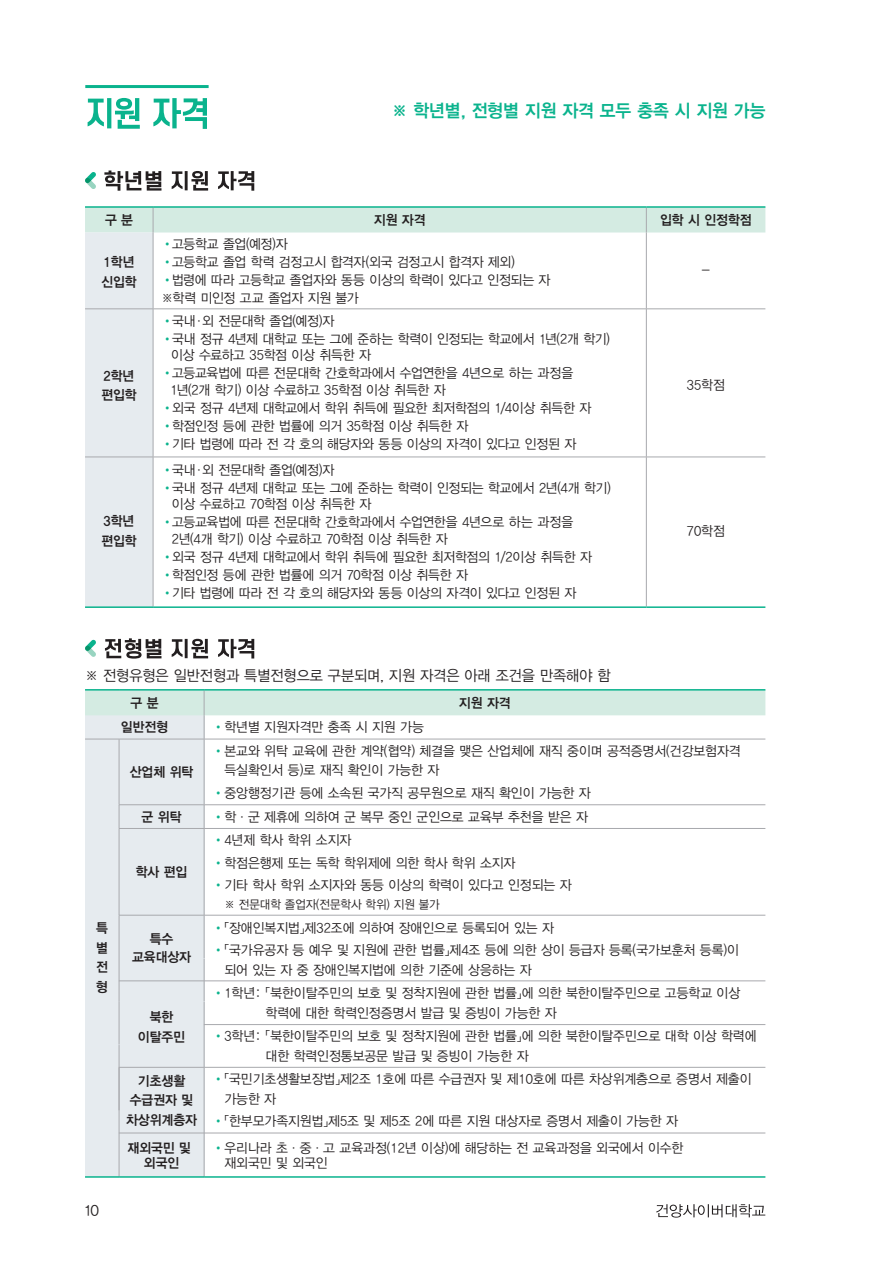
<style>
.page{position:relative;width:893px;height:1263px;background:#fff}
.page>*{position:absolute;margin:0;border:0;box-sizing:border-box;transform-origin:0 0}
.t1{font:18px "YDVYGO Std 34";color:#0ab38d;scale:.95 1}
.t2{font:15px "YDVYGO Std 32";color:#231f20;scale:.95 1}
.t3{font:15px "YDVYGO32";color:#231f20}
.t4{font:13.5px/19.5px "YDVYGO Std 32";color:#231f20;scale:.95 1}
.t5{font:13.5px/16.5px "YDVYGO Std 32";letter-spacing:-.02em;color:#231f20;scale:.95 1}
.t6{font:13.5px/19.5px "YDVYGO Std 34";color:#231f20;scale:.95 1}
.t7{font:12px "YDVYGO Std 32";color:#231f20;scale:.95 1}
.s1{color:#0ab38d}
</style>
<div class="page">
<div style="left:119px;top:1067px;width:85px;height:66px;background:#e6ebef"></div>
<div style="left:119px;top:915px;width:85px;height:66px;background:#e6ebef"></div>
<div style="left:119px;top:981px;width:85px;height:86px;background:#e6ebef"></div>
<div style="left:119px;top:828px;width:85px;height:87px;background:#e6ebef"></div>
<div style="left:119px;top:805px;width:85px;height:23px;background:#e6ebef"></div>
<div style="left:119px;top:1133px;width:85px;height:44px;background:#e6ebef"></div>
<div style="left:119px;top:739px;width:85px;height:66px;background:#e6ebef"></div>
<div style="left:85px;top:739px;width:34px;height:438px;background:#e6ebef"></div>
<svg style="left:88px;top:98px;width:119px;height:31px"></svg>
<hr style="left:85px;top:85px;width:124px;height:3px;background:#0ab38d">
<svg style="left:85px;top:208px;width:680px;height:398px"></svg>
<hr style="left:153px;top:232px;width:1px;height:77px;background:#a8a9ad">
<hr style="left:646px;top:232px;width:1px;height:77px;background:#a8a9ad">
<hr style="left:85px;top:309px;width:68px;height:1px;background:#a8a9ad">
<hr style="left:153px;top:309px;width:493px;height:1px;background:#a8a9ad">
<hr style="left:153px;top:309px;width:1px;height:148px;background:#a8a9ad">
<hr style="left:646px;top:309px;width:119px;height:1px;background:#a8a9ad">
<hr style="left:646px;top:309px;width:1px;height:148px;background:#a8a9ad">
<hr style="left:85px;top:457px;width:68px;height:1px;background:#a8a9ad">
<hr style="left:153px;top:457px;width:493px;height:1px;background:#a8a9ad">
<hr style="left:153px;top:457px;width:1px;height:149px;background:#a8a9ad">
<hr style="left:646px;top:457px;width:119px;height:1px;background:#a8a9ad">
<hr style="left:646px;top:457px;width:1px;height:149px;background:#a8a9ad">
<hr style="left:85px;top:206px;width:68px;height:2px;background:#0ab38d">
<hr style="left:153px;top:206px;width:493px;height:2px;background:#0ab38d">
<hr style="left:646px;top:206px;width:119px;height:2px;background:#0ab38d">
<hr style="left:85px;top:606px;width:68px;height:2px;background:#0ab38d">
<hr style="left:153px;top:606px;width:493px;height:2px;background:#0ab38d">
<hr style="left:646px;top:606px;width:119px;height:2px;background:#0ab38d">
<svg style="left:85px;top:172px;width:11px;height:17px"></svg>
<svg style="left:104px;top:170px;width:150px;height:21px"></svg>
<svg style="left:85px;top:690px;width:680px;height:49px"></svg>
<hr style="left:85px;top:739px;width:34px;height:1px;background:#a8a9ad">
<hr style="left:119px;top:739px;width:85px;height:1px;background:#a8a9ad">
<hr style="left:119px;top:739px;width:1px;height:65px;background:#a8a9ad">
<hr style="left:204px;top:739px;width:561px;height:1px;background:#a8a9ad">
<hr style="left:204px;top:739px;width:1px;height:65px;background:#a8a9ad">
<hr style="left:119px;top:804px;width:85px;height:1px;background:#a8a9ad">
<svg style="left:119px;top:805px;width:1px;height:23px"></svg>
<hr style="left:204px;top:804px;width:561px;height:1px;background:#a8a9ad">
<svg style="left:204px;top:805px;width:1px;height:23px"></svg>
<hr style="left:119px;top:828px;width:85px;height:1px;background:#a8a9ad">
<hr style="left:119px;top:829px;width:1px;height:86px;background:#a8a9ad">
<hr style="left:204px;top:828px;width:561px;height:1px;background:#a8a9ad">
<hr style="left:204px;top:829px;width:1px;height:86px;background:#a8a9ad">
<hr style="left:119px;top:915px;width:85px;height:1px;background:#a8a9ad">
<hr style="left:119px;top:915px;width:1px;height:86px;background:#a8a9ad">
<hr style="left:204px;top:915px;width:561px;height:1px;background:#a8a9ad">
<hr style="left:119px;top:1001px;width:1px;height:43px;background:#a8a9ad">
<hr style="left:204px;top:915px;width:1px;height:43px;background:#a8a9ad">
<hr style="left:204px;top:959px;width:1px;height:42px;background:#a8a9ad">
<hr style="left:119px;top:980px;width:85px;height:1px;background:#a8a9ad">
<hr style="left:119px;top:1045px;width:1px;height:65px;background:#a8a9ad">
<hr style="left:204px;top:980px;width:561px;height:1px;background:#a8a9ad">
<hr style="left:204px;top:1002px;width:1px;height:65px;background:#a8a9ad">
<hr style="left:119px;top:1067px;width:85px;height:1px;background:#a8a9ad">
<hr style="left:119px;top:1067px;width:1px;height:110px;background:#a8a9ad">
<hr style="left:204px;top:1067px;width:561px;height:1px;background:#a8a9ad">
<hr style="left:119px;top:1133px;width:85px;height:1px;background:#a8a9ad">
<hr style="left:204px;top:1133px;width:561px;height:1px;background:#a8a9ad">
<hr style="left:204px;top:1067px;width:1px;height:110px;background:#a8a9ad">
<hr style="left:85px;top:689px;width:34px;height:1px;background:#0ab38d">
<hr style="left:119px;top:689px;width:85px;height:1px;background:#0ab38d">
<hr style="left:204px;top:689px;width:561px;height:1px;background:#0ab38d">
<hr style="left:85px;top:1176px;width:34px;height:2px;background:#0ab38d">
<hr style="left:119px;top:1176px;width:85px;height:2px;background:#0ab38d">
<hr style="left:204px;top:1176px;width:561px;height:2px;background:#0ab38d">
<hr style="left:204px;top:1024px;width:561px;height:1px;background:#a8a9ad">
<svg style="left:85px;top:640px;width:11px;height:17px"></svg>
<svg style="left:105px;top:638px;width:149px;height:21px"></svg>
<svg style="left:656px;top:1204px;width:109px;height:13px"></svg>
<h1 class="t1" style="left:392px;top:102px;width:395px">※ 학년별, 전형별 지원 자격 모두 충족 시 지원 가능</h1>
<p class="t6" style="left:105px;top:211px;width:31px">구 분</p>
<p class="t6" style="left:374px;top:211px;width:56px">지원 자격</p>
<p class="t6" style="left:660px;top:211px;width:98px">입학 시 인정학점</p>
<p class="t6" style="left:101px;top:253px;width:39px">1학년 신입학</p>
<p class="t4" style="left:162px;top:234px;width:134px"><span class="s1">•</span>고등학교 졸업(예정)자</p>
<p class="t4" style="left:162px;top:252px;width:373px"><span class="s1">•</span>고등학교 졸업 학력 검정고시 합격자(외국 검정고시 합격자 제외)</p>
<p class="t4" style="left:162px;top:271px;width:411px;line-height:18px"><span class="s1">•</span>법령에 따라 고등학교 졸업자와 동등 이상의 학력이 있다고 인정되는 자 ※학력 미인정 고교 졸업자 지원 불가</p>
<p class="t4" style="left:702px;top:260px;width:10px">-</p>
<p class="t6" style="left:101px;top:367px;width:39px">2학년 편입학</p>
<p class="t6" style="left:101px;top:512px;width:39px">3학년 편입학</p>
<p class="t4" style="left:162px;top:311px;width:183px"><span class="s1">•</span>국내·외 전문대학 졸업(예정)자</p>
<p class="t5" style="left:171px;top:331px;width:463px;text-indent:-10px"><span class="s1">•</span>국내 정규 4년제 대학교 또는 그에 준하는 학력이 인정되는 학교에서 1년(2개 학기) 이상 수료하고 35학점 이상 취득한 자</p>
<p class="t5" style="left:171px;top:365px;width:425px;text-indent:-9px"><span class="s1">•</span>고등교육법에 따른 전문대학 간호학과에서 수업연한을 4년으로 하는 과정을<br>1년(2개 학기) 이상 수료하고 35학점 이상 취득한 자</p>
<p class="t4" style="left:162px;top:398px;width:454px"><span class="s1">•</span>외국 정규 4년제 대학교에서 학위 취득에 필요한 최저학점의 1/4이상 취득한 자</p>
<p class="t4" style="left:162px;top:416px;width:324px"><span class="s1">•</span>학점인정 등에 관한 법률에 의거 35학점 이상 취득한 자</p>
<p class="t4" style="left:162px;top:434px;width:438px"><span class="s1">•</span>기타 법령에 따라 전 각 호의 해당자와 동등 이상의 자격이 있다고 인정된 자</p>
<p class="t4" style="left:162px;top:460px;width:183px"><span class="s1">•</span>국내·외 전문대학 졸업(예정)자</p>
<p class="t5" style="left:172px;top:480px;width:464px;text-indent:-10px"><span class="s1">•</span>국내 정규 4년제 대학교 또는 그에 준하는 학력이 인정되는 학교에서 2년(4개 학기) 이상 수료하고 70학점 이상 취득한 자</p>
<p class="t5" style="left:172px;top:514px;width:424px;text-indent:-10px"><span class="s1">•</span>고등교육법에 따른 전문대학 간호학과에서 수업연한을 4년으로 하는 과정을<br>2년(4개 학기) 이상 수료하고 70학점 이상 취득한 자</p>
<p class="t4" style="left:162px;top:547px;width:454px"><span class="s1">•</span>외국 정규 4년제 대학교에서 학위 취득에 필요한 최저학점의 1/2이상 취득한 자</p>
<p class="t4" style="left:162px;top:565px;width:324px"><span class="s1">•</span>학점인정 등에 관한 법률에 의거 70학점 이상 취득한 자</p>
<p class="t4" style="left:162px;top:583px;width:438px"><span class="s1">•</span>기타 법령에 따라 전 각 호의 해당자와 동등 이상의 자격이 있다고 인정된 자</p>
<p class="t2" style="left:85px;top:668px;width:555px">※ 전형유형은 일반전형과 특별전형으로 구분되며, 지원 자격은 아래 조건을 만족해야 함</p>
<p class="t6" style="left:131px;top:693px;width:31px">구 분</p>
<p class="t6" style="left:459px;top:693px;width:56px">지원 자격</p>
<p class="t6" style="left:121px;top:718px;width:51px">일반전형</p>
<p class="t4" style="left:213px;top:718px;width:224px"><span class="s1">•</span>학년별 지원자격만 충족 시 지원 가능</p>
<p class="t4" style="left:687px;top:376px;width:42px">35학점</p>
<p class="t4" style="left:687px;top:521px;width:42px">70학점</p>
<p class="t6" style="left:130px;top:763px;width:68px">산업체 위탁</p>
<p class="t4" style="left:224px;top:741px;width:545px;text-indent:-12px"><span class="s1">•</span>본교와 위탁 교육에 관한 계약(협약) 체결을 맺은 산업체에 재직 중이며 공적증명서(건강보험자격 득실확인서 등)로 재직 확인이 가능한 자</p>
<p class="t4" style="left:213px;top:783px;width:399px"><span class="s1">•</span>중앙행정기관 등에 소속된 국가직 공무원으로 재직 확인이 가능한 자</p>
<p class="t6" style="left:142px;top:807px;width:43px">군 위탁</p>
<p class="t4" style="left:213px;top:807px;width:397px"><span class="s1">•</span>학·군 제휴에 의하여 군 복무 중인 군인으로 교육부 추천을 받은 자</p>
<p class="t6" style="left:96px;top:919px;width:14px;text-align:justify">특 별 전 형</p>
<p class="t3" style="left:85px;top:1202px;width:16px">10</p>
<p class="t6" style="left:136px;top:863px;width:56px">학사 편입</p>
<p class="t6" style="left:132px;top:930px;width:64px;line-height:18.5px;text-align:center">특수 교육대상자</p>
<p class="t6" style="left:150px;top:1008px;width:26px">북한</p>
<p class="t6" style="left:138px;top:1027px;width:51px">이탈주민</p>
<p class="t4" style="left:213px;top:831px;width:147px"><span class="s1">•</span>4년제 학사 학위 소지자</p>
<p class="t4" style="left:213px;top:853px;width:320px"><span class="s1">•</span>학점은행제 또는 독학 학위제에 의한 학사 학위 소지자</p>
<p class="t4" style="left:213px;top:876px;width:379px"><span class="s1">•</span>기타 학사 학위 소지자와 동등 이상의 학력이 있다고 인정되는 자</p>
<p class="t7" style="left:224px;top:898px;width:228px">※ 전문대학 졸업자(전문학사 학위) 지원 불가</p>
<p class="t4" style="left:213px;top:918px;width:361px"><span class="s1">•</span>「장애인복지법」제32조에 의하여 장애인으로 등록되어 있는 자</p>
<p class="t4" style="left:224px;top:941px;width:543px;text-indent:-12px"><span class="s1">•</span>「국가유공자 등 예우 및 지원에 관한 법률」제4조 등에 의한 상이 등급자 등록(국가보훈처 등록)이 되어 있는 자 중 장애인복지법에 의한 기준에 상응하는 자</p>
<p class="t4" style="left:266px;top:984px;width:501px;text-indent:-53px"><span class="s1">•</span>1학년: 「북한이탈주민의 보호 및 정착지원에 관한 법률」에 의한 북한이탈주민으로 고등학교 이상 학력에 대한 학력인정증명서 발급 및 증빙이 가능한 자</p>
<p class="t4" style="left:266px;top:1027px;width:518px;text-indent:-53px"><span class="s1">•</span>3학년: 「북한이탈주민의 보호 및 정착지원에 관한 법률」에 의한 북한이탈주민으로 대학 이상 학력에 대한 학력인정통보공문 발급 및 증빙이 가능한 자</p>
<p class="t6" style="left:126px;top:1071px;width:76px;text-align:center">기초생활 수급권자 및 차상위계층자</p>
<p class="t4" style="left:224px;top:1070px;width:556px;text-indent:-12px"><span class="s1">•</span>「국민기초생활보장법」제2조 1호에 따른 수급권자 및 제10호에 따른 차상위계층으로 증명서 제출이 가능한 자</p>
<p class="t4" style="left:213px;top:1112px;width:491px"><span class="s1">•</span>「한부모가족지원법」제5조 및 제5조 2에 따른 지원 대상자로 증명서 제출이 가능한 자</p>
<p class="t4" style="left:224px;top:1140px;width:485px;line-height:15.5px;text-indent:-12px"><span class="s1">•</span>우리나라 초·중·고 교육과정(12년 이상)에 해당하는 전 교육과정을 외국에서 이수한 재외국민 및 외국인</p>
<p class="t6" style="left:128px;top:1140px;width:68px;line-height:15.5px;text-align:center">재외국민 및 외국인</p>
</div>
